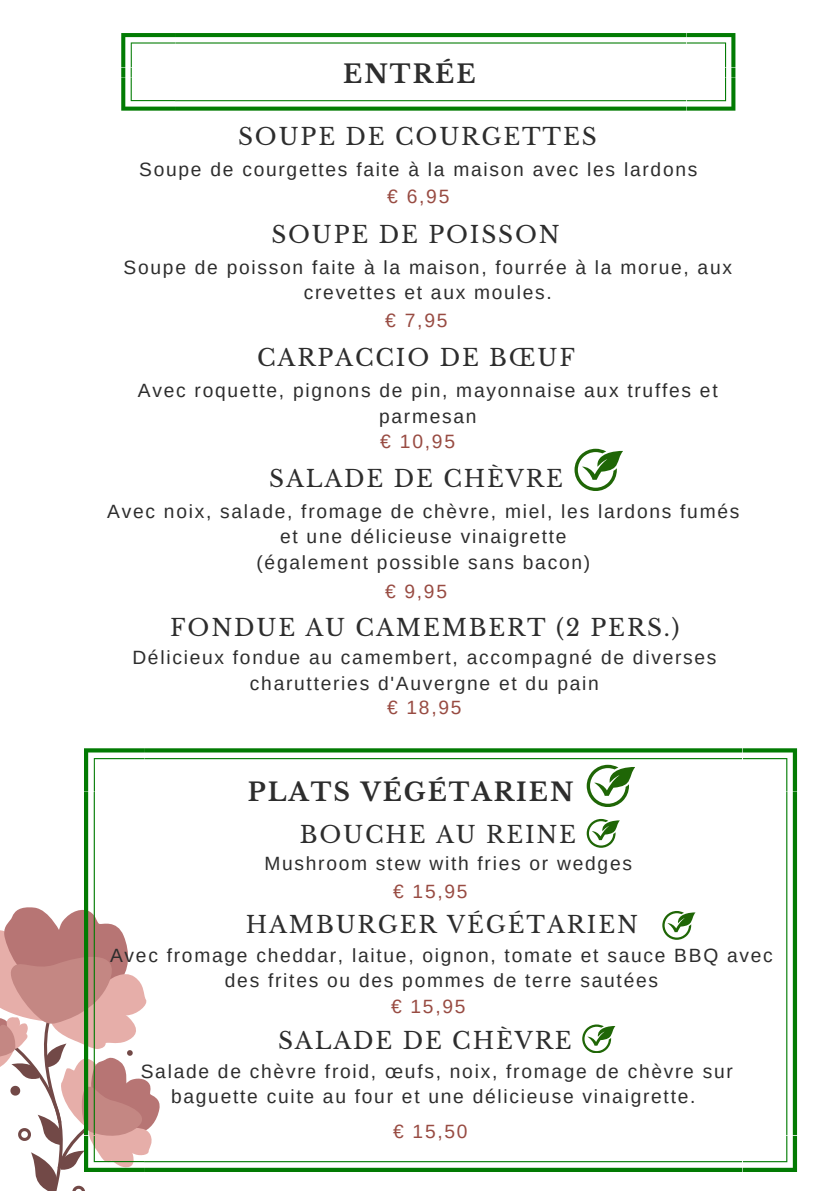
<style>
.page{position:relative;width:839px;height:1191px;background:#fff}
.page>*{position:absolute;margin:0;border:0;box-sizing:border-box;transform-origin:0 0}
.t1{font:700 25px "Libre Baskerville";letter-spacing:.08em;color:#2d2d2d}
.t2{font:23.2px "Libre Baskerville";letter-spacing:.08em;color:#2d2d2d}
.t3{font:19.2px/25.6px "Arimo";letter-spacing:.09em;color:#2d2d2d;text-align:center}
.t4{font:19.2px "Arimo";letter-spacing:.09em;color:#984b42}
</style>
<div class="page">
<svg style="left:0;top:907px;width:85px;height:284px"></svg>
<svg style="left:121px;top:33px;width:614px;height:78px"></svg>
<svg style="left:84px;top:748px;width:713px;height:424px"></svg>
<svg style="left:574px;top:449px;width:48px;height:42px"></svg>
<svg style="left:586px;top:765px;width:48px;height:42px"></svg>
<svg style="left:582px;top:1024px;width:33px;height:29px"></svg>
<svg style="left:662px;top:911px;width:33px;height:28px"></svg>
<svg style="left:586px;top:819px;width:33px;height:28px"></svg>
<p class="t1" style="left:343px;top:59px;width:134px">ENTRÉE</p>
<h1 class="t2" style="left:238px;top:122px;width:360px">SOUPE DE COURGETTES</h1>
<h2 class="t3" style="left:139px;top:156px;width:559px">Soupe de courgettes faite à la maison avec les lardons</h2>
<p class="t4" style="left:387px;top:186px;width:64px">€ 6,95</p>
<p class="t2" style="left:271px;top:221px;width:290px">SOUPE DE POISSON</p>
<h2 class="t3" style="left:124px;top:254px;width:610px">Soupe de poisson faite à la maison, fourrée à la morue, aux crevettes et aux moules.</h2>
<p class="t4" style="left:385px;top:310px;width:64px">€ 7,95</p>
<h2 class="t2" style="left:257px;top:344px;width:319px">CARPACCIO DE BŒUF</h2>
<p class="t3" style="left:138px;top:378px;width:581px">Avec roquette, pignons de pin, mayonnaise aux truffes et parmesan</p>
<p class="t4" style="left:380px;top:430px;width:76px">€ 10,95</p>
<p class="t2" style="left:269px;top:464px;width:295px">SALADE DE CHÈVRE</p>
<h2 class="t3" style="left:107px;top:498px;width:633px">Avec noix, salade, fromage de chèvre, miel, les lardons fumés et une délicieuse vinaigrette</h2>
<p class="t3" style="left:256px;top:549px;width:335px">(également possible sans bacon)</p>
<p class="t4" style="left:385px;top:580px;width:64px">€ 9,95</p>
<p class="t2" style="left:170px;top:613px;width:511px">FONDUE AU CAMEMBERT (2 PERS.)</p>
<h1 class="t3" style="left:132px;top:645px;width:585px">Délicieux fondue au camembert, accompagné de diverses charutteries d'Auvergne et du pain</h1>
<p class="t4" style="left:387px;top:697px;width:76px">€ 18,95</p>
<p class="t1" style="left:248px;top:777px;width:327px">PLATS VÉGÉTARIEN</p>
<h2 class="t2" style="left:300px;top:820px;width:278px">BOUCHE AU REINE</h2>
<p class="t3" style="left:264px;top:851px;width:369px">Mushroom stew with fries or wedges</p>
<p class="t4" style="left:393px;top:881px;width:76px">€ 15,95</p>
<h2 class="t2" style="left:246px;top:911px;width:393px">HAMBURGER VÉGÉTARIEN</h2>
<p class="t3" style="left:110px;top:942px;width:664px">Avec fromage cheddar, laitue, oignon, tomate et sauce BBQ avec des frites ou des pommes de terre sautées</p>
<p class="t4" style="left:391px;top:996px;width:76px">€ 15,95</p>
<p class="t2" style="left:278px;top:1027px;width:295px">SALADE DE CHÈVRE</p>
<h2 class="t3" style="left:141px;top:1058px;width:593px">Salade de chèvre froid, œufs, noix, fromage de chèvre sur baguette cuite au four et une délicieuse vinaigrette.</h2>
<p class="t4" style="left:393px;top:1121px;width:76px">€ 15,50</p>
</div>
